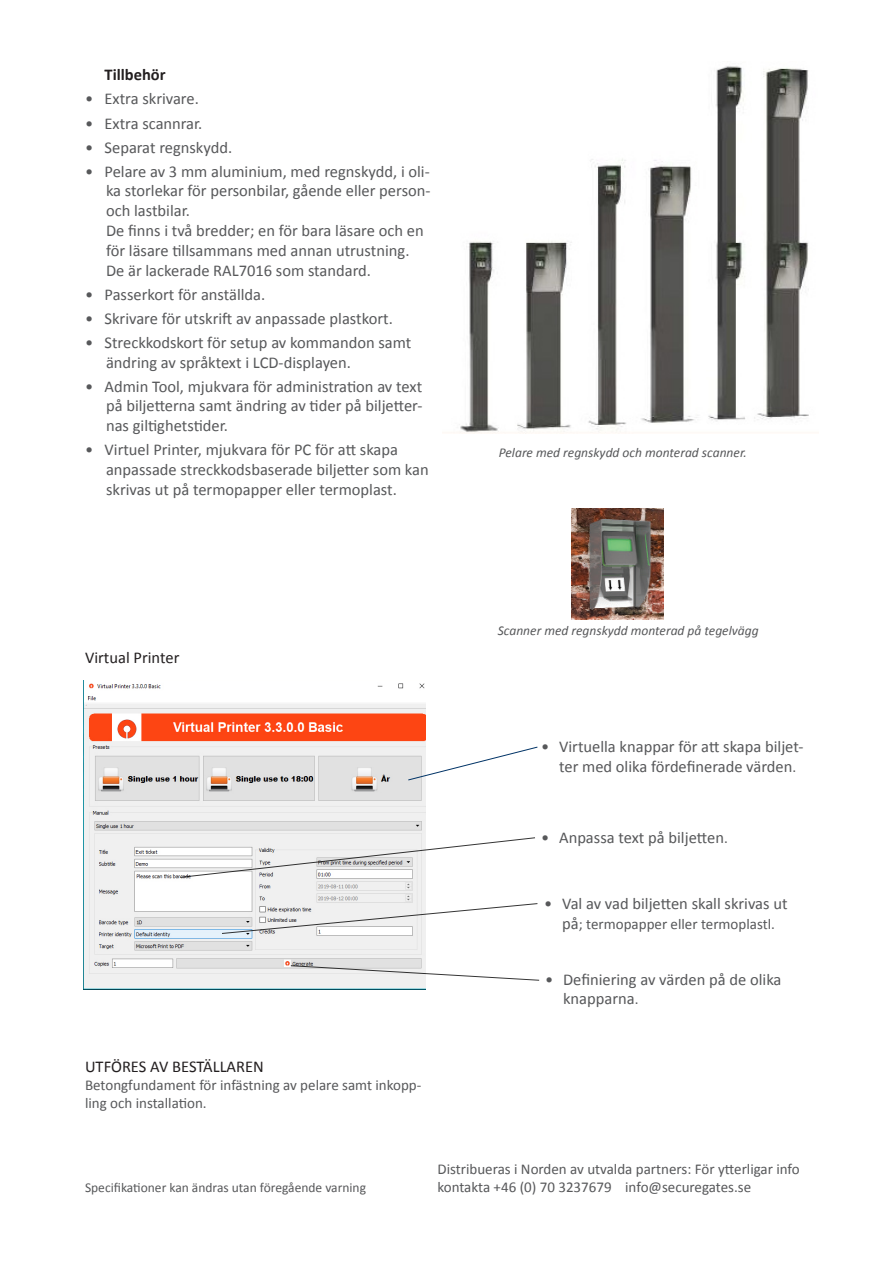
<style>
.page{position:relative;width:893px;height:1263px;background:#fff}
.page>*{position:absolute;margin:0;border:0;box-sizing:border-box;transform-origin:0 0}
.t1{font:16.5px/19.8px "Calibri";color:#57585a}
.t2{font:16.5px "Calibri";color:#231f20}
.t3{font:700 16.5px "Calibri";color:#231f20}
.t4{font:15px/18px "Calibri";color:#57585a}
.t5{font:italic 13.5px "Calibri";color:#57585a}
.t6{font:13.5px "Calibri";color:#57585a}
.s1{font-size:15px}
.s2{font-size:16.5px}
</style>
<div class="page">
<img style="left:84px;top:683px;width:341px;height:306px">
<svg style="left:407px;top:746px;width:131px;height:35px"></svg>
<svg style="left:179px;top:837px;width:356px;height:41px"></svg>
<svg style="left:290px;top:965px;width:250px;height:16px"></svg>
<svg style="left:221px;top:903px;width:317px;height:31px"></svg>
<img style="left:460px;top:66px;width:349px;height:368px">
<img style="left:572px;top:508px;width:91px;height:111px">
<p class="t3" style="left:105px;top:64px;width:63px">Tillbehör</p>
<p class="t1" style="left:85px;top:89px;width:115px">• Extra skrivare.</p>
<p class="t1" style="left:85px;top:113px;width:119px">• Extra scannrar.</p>
<p class="t1" style="left:85px;top:137px;width:149px">• Separat regnskydd.</p>
<p class="t1" style="left:106px;top:161px;width:326px;text-indent:-21px">• Pelare av 3 mm aluminium, med regnskydd, i oli&shy;ka storlekar för personbilar, gående eller person&shy;och lastbilar.<br>De finns i två bredder; en för bara läsare och en för läsare tillsammans med annan utrustning.<br>De är lackerade RAL7016 som standard.</p>
<p class="t1" style="left:85px;top:284px;width:182px">• Passerkort för anställda.</p>
<p class="t1" style="left:85px;top:308px;width:309px">• Skrivare för utskrift av anpassade plastkort.</p>
<p class="t1" style="left:106px;top:332px;width:307px;text-indent:-21px">• Streckkodskort för setup av kommandon samt ändring av språktext i LCD-displayen.</p>
<p class="t1" style="left:106px;top:376px;width:318px;text-align:justify;text-indent:-21px">• Admin Tool, mjukvara för administration av text på biljetterna samt ändring av tider på biljetter&shy;nas giltighetstider.</p>
<p class="t1" style="left:106px;top:440px;width:324px;text-indent:-21px">• Virtuel Printer, mjukvara för PC för att skapa anpassade streckkodsbaserade biljetter som kan skrivas ut på termopapper eller termoplast.</p>
<p class="t5" style="left:499px;top:443px;width:250px">Pelare med regnskydd och monterad scanner.</p>
<p class="t2" style="left:85px;top:647px;width:96px">Virtual Printer</p>
<p class="t5" style="left:498px;top:621px;width:262px">Scanner med regnskydd monterad på tegelvägg</p>
<p class="t1" style="left:559px;top:737px;width:246px;text-indent:-18px">• Virtuella knappar för att skapa biljet&shy;ter med olika fördefinerade värden<span class="s1">.</span></p>
<p class="t2" style="left:85px;top:1056px;width:180px">UTFÖRES AV BESTÄLLAREN</p>
<p class="t4" style="left:85px;top:1076px;width:338px">Betongfundament för infästning av pelare samt inkopp&shy;ling och installation.</p>
<p class="t1" style="left:541px;top:827px;width:188px">• Anpassa text på biljetten<span class="s1">.</span></p>
<p class="t1" style="left:544px;top:893px;width:245px">• Val av vad biljetten skall skrivas ut</p>
<p class="t4" style="left:562px;top:915px;width:214px"><span class="s2">på</span>; termopapper eller termoplastl.</p>
<p class="t1" style="left:563px;top:969px;width:220px;text-indent:-18px">• Definiering av värden på de olika knapparna<span class="s1">.</span></p>
<p class="t6" style="left:85px;top:1179px;width:283px">Specifikationer kan ändras utan föregående varning</p>
<p class="t4" style="left:437px;top:1160px;width:364px">Distribueras i Norden av utvalda partners: För ytterligar info kontakta +46 (0) 70 3237679 info@securegates.se</p>
</div>
